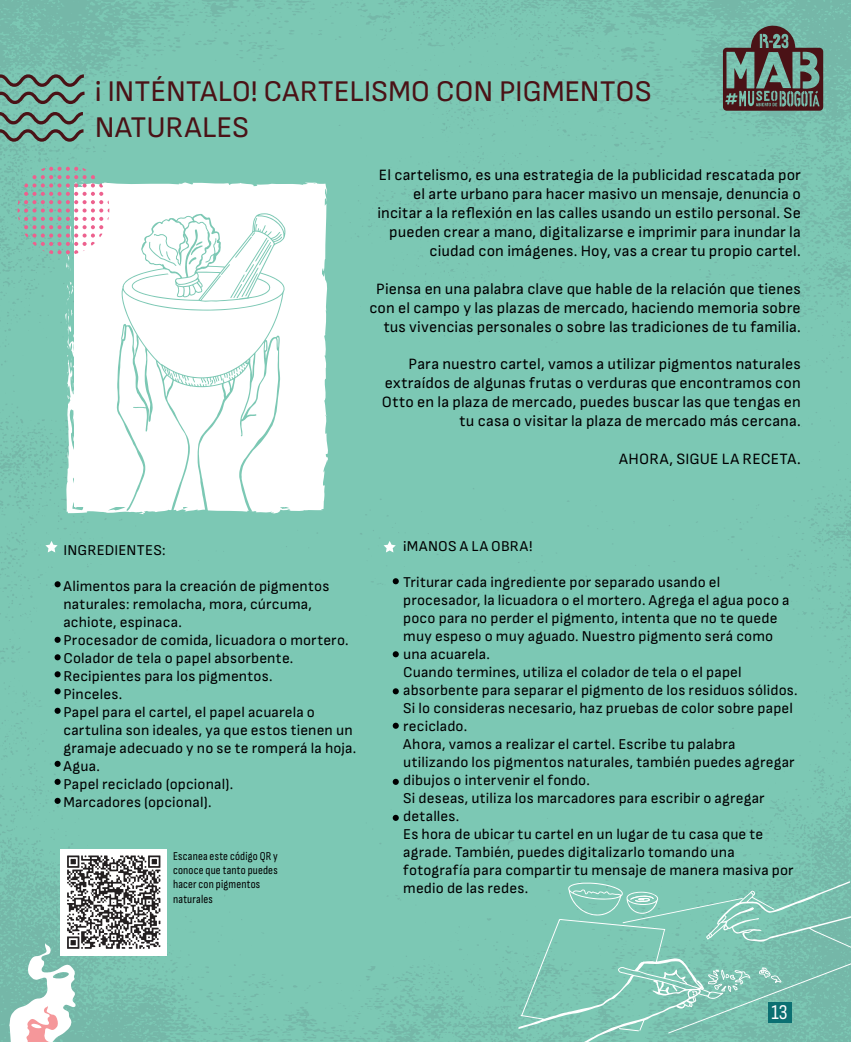
<style>
.page{position:relative;width:851px;height:1042px;background:#fff}
.page>*{position:absolute;margin:0;border:0;box-sizing:border-box;transform-origin:0 0}
.t1{font:30px/36px "Sofia Sans";letter-spacing:-.005em;color:#4a1216}
.t2{font:21px "Sofia Sans Condensed";color:#fff}
.t3{font:15.75px/18.9px "Sofia Sans";letter-spacing:.005em;color:#000001;text-align:right}
.t4{font:15px/18px "Sofia Sans";letter-spacing:.01em;color:#000001}
.t5{font:15px "Sofia Sans";letter-spacing:.03em;color:#000001}
.t6{font:12px/14.4px "Sofia Sans Condensed";letter-spacing:.015em;color:#000001}
</style>
<div class="page">
<div style="left:0;top:0;width:850px;height:1042px;background:#7cc8b4"></div>
<svg style="left:722px;top:25px;width:101px;height:86px"></svg>
<svg style="left:66px;top:182px;width:262px;height:332px;background:#f6fbfa"></svg>
<svg style="left:285px;top:503px;width:7px;height:4px"></svg>
<svg style="left:65px;top:280px;width:10px;height:124px"></svg>
<svg style="left:67px;top:431px;width:10px;height:28px"></svg>
<svg style="left:74px;top:500px;width:5px;height:9px"></svg>
<svg style="left:313px;top:362px;width:2px;height:7px"></svg>
<svg style="left:0;top:74px;width:84px;height:30px"></svg>
<svg style="left:0;top:112px;width:83px;height:30px"></svg>
<div style="left:60px;top:849px;width:107px;height:106px;background:#fff"></div>
<svg style="left:9px;top:855px;width:152px;height:187px"></svg>
<svg style="left:117px;top:213px;width:168px;height:299px;background:#f2f9f7"></svg>
<svg style="left:518px;top:881px;width:332px;height:161px"></svg>
<svg style="left:45px;top:541px;width:13px;height:11px"></svg>
<svg style="left:383px;top:541px;width:12px;height:11px"></svg>
<svg style="left:55px;top:581px;width:6px;height:6px"></svg>
<div style="left:392px;top:578px;width:7px;height:6px;background:#000001;border-radius:50%"></div>
<div style="left:392px;top:651px;width:7px;height:6px;background:#000001;border-radius:50%"></div>
<div style="left:392px;top:688px;width:7px;height:6px;background:#000001;border-radius:50%"></div>
<div style="left:392px;top:779px;width:7px;height:6px;background:#000001;border-radius:50%"></div>
<div style="left:392px;top:723px;width:7px;height:6px;background:#000001;border-radius:50%"></div>
<div style="left:392px;top:815px;width:7px;height:6px;background:#000001;border-radius:50%"></div>
<svg style="left:55px;top:637px;width:6px;height:6px"></svg>
<svg style="left:55px;top:654px;width:6px;height:6px"></svg>
<svg style="left:55px;top:708px;width:6px;height:6px"></svg>
<svg style="left:55px;top:761px;width:6px;height:6px"></svg>
<svg style="left:55px;top:779px;width:6px;height:6px"></svg>
<svg style="left:55px;top:798px;width:6px;height:6px"></svg>
<svg style="left:55px;top:671px;width:6px;height:6px"></svg>
<svg style="left:55px;top:688px;width:6px;height:6px"></svg>
<svg style="left:18px;top:167px;width:91px;height:104px"></svg>
<h1 class="t1" style="left:95px;top:73px;width:558px">¡ INTÉNTALO! CARTELISMO CON PIGMENTOS<br>NATURALES</h1>
<p class="t3" style="left:377px;top:166px;width:425px">El cartelismo, es una estrategia de la publicidad rescatada por el arte urbano para hacer masivo un mensaje, denuncia o incitar a la reflexión en las calles usando un estilo personal. Se pueden crear a mano, digitalizarse e imprimir para inundar la ciudad con imágenes. Hoy, vas a crear tu propio cartel.</p>
<p class="t3" style="left:369px;top:279px;width:433px">Piensa en una palabra clave que hable de la relación que tienes con el campo y las plazas de mercado, haciendo memoria sobre tus vivencias personales o sobre las tradiciones de tu familia.</p>
<p class="t3" style="left:382px;top:355px;width:420px">Para nuestro cartel, vamos a utilizar pigmentos naturales extraídos de algunas frutas o verduras que encontramos con Otto en la plaza de mercado, puedes buscar las que tengas en tu casa o visitar la plaza de mercado más cercana.</p>
<p class="t3" style="left:619px;top:449px;width:183px">AHORA, SIGUE LA RECETA.</p>
<p class="t4" style="left:63px;top:541px;width:104px">INGREDIENTES:</p>
<p class="t4" style="left:63px;top:577px;width:294px">Alimentos para la creación de pigmentos naturales: remolacha, mora, cúrcuma, achiote, espinaca.<br>Procesador de comida, licuadora o mortero.<br>Colador de tela o papel absorbente.<br>Recipientes para los pigmentos.<br>Pinceles.<br>Papel para el cartel, el papel acuarela o cartulina son ideales, ya que estos tienen un gramaje adecuado y no se te romperá la hoja.<br>Agua.<br>Papel reciclado (opcional).<br>Marcadores (opcional).</p>
<p class="t6" style="left:173px;top:848px;width:106px">Escanea este código QR y conoce que tanto puedes hacer con pigmentos naturales</p>
<p class="t5" style="left:403px;top:537px;width:131px">¡MANOS A LA OBRA!</p>
<p class="t4" style="left:403px;top:573px;width:396px">Triturar cada ingrediente por separado usando el procesador, la licuadora o el mortero. Agrega el agua poco a poco para no perder el pigmento, intenta que no te quede muy espeso o muy aguado. Nuestro pigmento será como una acuarela.<br>Cuando termines, utiliza el colador de tela o el papel absorbente para separar el pigmento de los residuos sólidos.<br>Si lo consideras necesario, haz pruebas de color sobre papel reciclado.<br>Ahora, vamos a realizar el cartel. Escribe tu palabra utilizando los pigmentos naturales, también puedes agregar dibujos o intervenir el fondo.<br>Si deseas, utiliza los marcadores para escribir o agregar detalles.<br>Es hora de ubicar tu cartel en un lugar de tu casa que te agrade. También, puedes digitalizarlo tomando una fotografía para compartir tu mensaje de manera masiva por medio de las redes.</p>
<h2 class="t2" style="left:771px;top:1001px;width:18px">13</h2>
</div>
